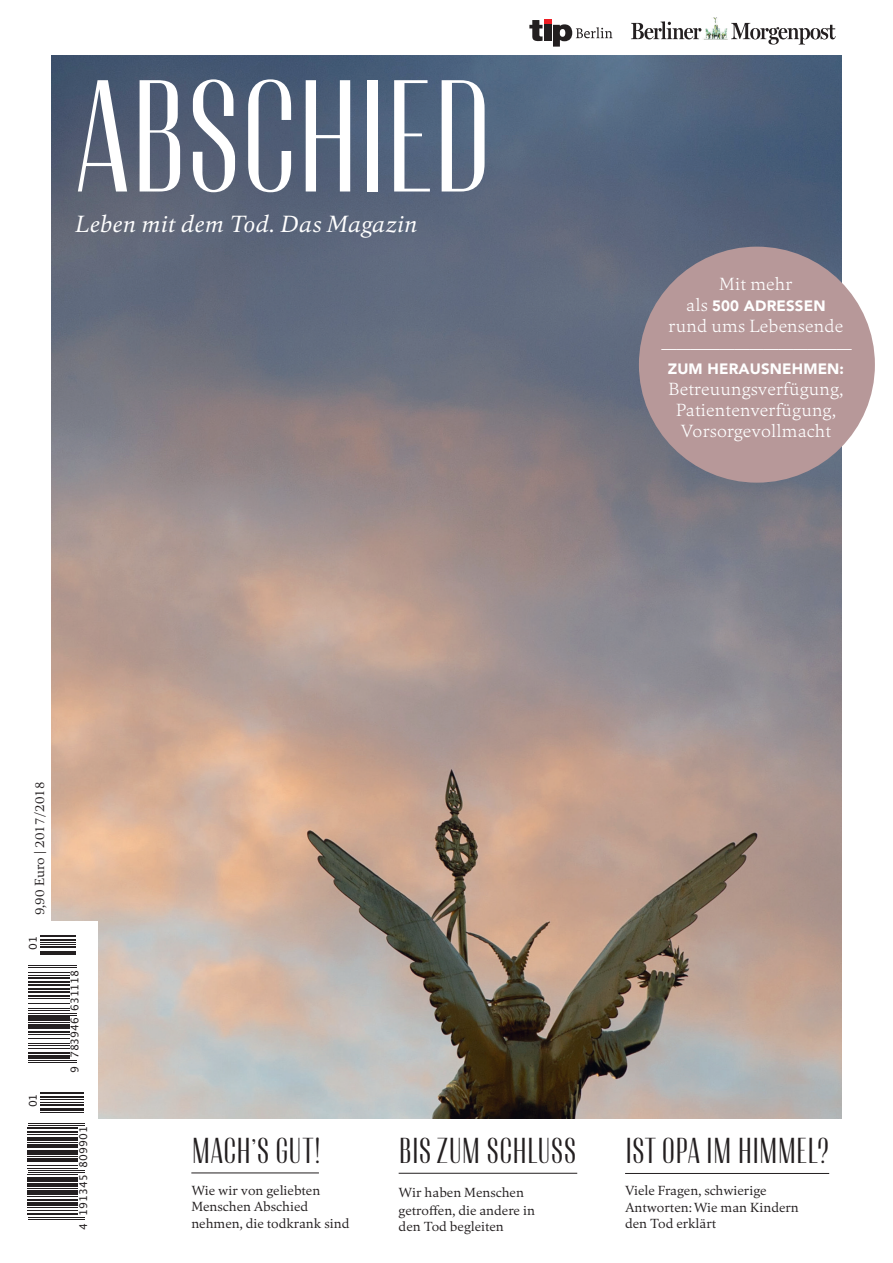
<style>
.page{position:relative;width:893px;height:1263px;background:#fff}
.page>*{position:absolute;margin:0;border:0;box-sizing:border-box;transform-origin:0 0}
.t1{font:159px "TT Knickerbockers Grotesk";letter-spacing:-.01em;color:#fff}
.t2{font:36px "TT Knickerbockers Grotesk";letter-spacing:-.005em;color:#231f20}
.t3{font:italic 24px "Quant Text";letter-spacing:.005em;color:#fff}
.t4{font:300 18px/21px "Quant Text";letter-spacing:.01em;color:#fff;text-align:center}
.t5{font:900 15px "Avenir";letter-spacing:.01em;color:#fff}
.t6{font:300 15px "Avenir";color:#fff}
.t7{font:13.5px/16.2px "Quant Text";color:#231f20}
.t8{font:10.8px "Lucida Grande";color:#231f20}
.s1{font-family:"Quant Text";font-weight:300;font-size:18px}
</style>
<div class="page">
<img style="left:51px;top:55px;width:791px;height:1064px">
<div style="left:639px;top:247px;width:236px;height:236px;background:#b79899;border-radius:50%"></div>
<svg style="left:631px;top:21px;width:70px;height:18px"></svg>
<svg style="left:731px;top:23px;width:105px;height:22px"></svg>
<img style="left:703px;top:17px;width:25px;height:23px">
<svg style="left:529px;top:19px;width:84px;height:28px"></svg>
<div style="left:21px;top:1078px;width:77px;height:159px;background:#fff"></div>
<hr style="left:28px;top:1219px;width:56px;height:1px;background:#231f20">
<hr style="left:28px;top:1217px;width:56px;height:1px;background:#231f20">
<hr style="left:28px;top:1213px;width:50px;height:2px;background:#231f20">
<hr style="left:28px;top:1210px;width:50px;height:1px;background:#231f20">
<hr style="left:28px;top:1207px;width:50px;height:1px;background:#231f20">
<hr style="left:28px;top:1203px;width:50px;height:3px;background:#231f20">
<hr style="left:28px;top:1199px;width:50px;height:2px;background:#231f20">
<hr style="left:28px;top:1195px;width:50px;height:1px;background:#231f20">
<hr style="left:28px;top:1190px;width:50px;height:4px;background:#231f20">
<hr style="left:28px;top:1188px;width:50px;height:1px;background:#231f20">
<hr style="left:28px;top:1183px;width:50px;height:3px;background:#231f20">
<hr style="left:28px;top:1181px;width:50px;height:1px;background:#231f20">
<hr style="left:28px;top:1177px;width:50px;height:3px;background:#231f20">
<hr style="left:28px;top:1174px;width:50px;height:1px;background:#231f20">
<hr style="left:28px;top:1172px;width:56px;height:1px;background:#231f20">
<hr style="left:28px;top:1170px;width:56px;height:1px;background:#231f20">
<hr style="left:28px;top:1168px;width:50px;height:1px;background:#231f20">
<hr style="left:28px;top:1165px;width:50px;height:1px;background:#231f20">
<hr style="left:28px;top:1159px;width:50px;height:3px;background:#231f20">
<hr style="left:28px;top:1156px;width:50px;height:1px;background:#231f20">
<hr style="left:28px;top:1151px;width:50px;height:4px;background:#231f20">
<hr style="left:28px;top:1149px;width:50px;height:1px;background:#231f20">
<hr style="left:28px;top:1144px;width:50px;height:3px;background:#231f20">
<hr style="left:28px;top:1142px;width:50px;height:1px;background:#231f20">
<hr style="left:28px;top:1137px;width:50px;height:3px;background:#231f20">
<hr style="left:28px;top:1134px;width:50px;height:1px;background:#231f20">
<hr style="left:28px;top:1131px;width:50px;height:2px;background:#231f20">
<hr style="left:28px;top:1127px;width:50px;height:2px;background:#231f20">
<hr style="left:28px;top:1125px;width:56px;height:1px;background:#231f20">
<hr style="left:28px;top:1123px;width:56px;height:1px;background:#231f20">
<hr style="left:40px;top:1112px;width:44px;height:1px;background:#231f20">
<hr style="left:40px;top:1109px;width:44px;height:2px;background:#231f20">
<hr style="left:40px;top:1103px;width:44px;height:2px;background:#231f20">
<hr style="left:40px;top:1101px;width:44px;height:1px;background:#231f20">
<hr style="left:40px;top:1099px;width:44px;height:1px;background:#231f20">
<hr style="left:40px;top:1096px;width:44px;height:2px;background:#231f20">
<hr style="left:40px;top:1092px;width:44px;height:2px;background:#231f20">
<div style="left:21px;top:921px;width:77px;height:159px;background:#fff"></div>
<hr style="left:28px;top:1061px;width:48px;height:1px;background:#231f20">
<hr style="left:28px;top:1059px;width:48px;height:1px;background:#231f20">
<hr style="left:28px;top:1055px;width:42px;height:3px;background:#231f20">
<hr style="left:28px;top:1052px;width:42px;height:2px;background:#231f20">
<hr style="left:28px;top:1048px;width:42px;height:1px;background:#231f20">
<hr style="left:28px;top:1045px;width:42px;height:1px;background:#231f20">
<hr style="left:28px;top:1043px;width:42px;height:1px;background:#231f20">
<hr style="left:28px;top:1038px;width:42px;height:1px;background:#231f20">
<hr style="left:28px;top:1034px;width:42px;height:1px;background:#231f20">
<hr style="left:28px;top:1031px;width:42px;height:2px;background:#231f20">
<hr style="left:28px;top:1026px;width:42px;height:3px;background:#231f20">
<hr style="left:28px;top:1024px;width:42px;height:1px;background:#231f20">
<hr style="left:28px;top:1022px;width:42px;height:1px;background:#231f20">
<div style="left:28px;top:1016px;width:42px;height:5px;background:#231f20"></div>
<hr style="left:28px;top:1014px;width:48px;height:1px;background:#231f20">
<hr style="left:28px;top:1012px;width:48px;height:1px;background:#231f20">
<hr style="left:28px;top:1010px;width:42px;height:1px;background:#231f20">
<hr style="left:28px;top:1008px;width:42px;height:1px;background:#231f20">
<hr style="left:28px;top:1003px;width:42px;height:1px;background:#231f20">
<hr style="left:28px;top:998px;width:42px;height:1px;background:#231f20">
<hr style="left:28px;top:995px;width:42px;height:2px;background:#231f20">
<hr style="left:28px;top:991px;width:42px;height:2px;background:#231f20">
<hr style="left:28px;top:988px;width:42px;height:2px;background:#231f20">
<hr style="left:28px;top:984px;width:42px;height:2px;background:#231f20">
<hr style="left:28px;top:981px;width:42px;height:2px;background:#231f20">
<hr style="left:28px;top:977px;width:42px;height:2px;background:#231f20">
<hr style="left:28px;top:975px;width:42px;height:1px;background:#231f20">
<hr style="left:28px;top:971px;width:42px;height:1px;background:#231f20">
<hr style="left:28px;top:967px;width:48px;height:1px;background:#231f20">
<hr style="left:28px;top:965px;width:48px;height:1px;background:#231f20">
<hr style="left:40px;top:954px;width:36px;height:1px;background:#231f20">
<hr style="left:40px;top:951px;width:36px;height:2px;background:#231f20">
<hr style="left:40px;top:946px;width:36px;height:2px;background:#231f20">
<hr style="left:40px;top:944px;width:36px;height:1px;background:#231f20">
<hr style="left:40px;top:942px;width:36px;height:1px;background:#231f20">
<hr style="left:40px;top:939px;width:36px;height:2px;background:#231f20">
<hr style="left:40px;top:935px;width:36px;height:2px;background:#231f20">
<hr style="left:191px;top:1172px;width:128px;height:1px;background:#231f20">
<hr style="left:399px;top:1173px;width:178px;height:1px;background:#231f20">
<hr style="left:625px;top:1173px;width:204px;height:1px;background:#231f20">
<h1 class="t1" style="left:75px;top:55px;width:419px">ABSCHIED</h1>
<h3 class="t3" style="left:75px;top:209px;width:344px">Leben mit dem Tod. Das Magazin</h3>
<h3 class="t4" style="left:719px;top:273px;width:75px">Mit mehr</h3>
<p class="t5" style="left:686px;top:293px;width:141px"><span class="s1">als</span> 500 ADRESSEN</p>
<h3 class="t4" style="left:669px;top:315px;width:176px">rund ums Lebensende</h3>
<p class="t6" style="left:661px;top:339px;width:192px">—————————————</p>
<p class="t5" style="left:668px;top:356px;width:178px">ZUM HERAUSNEHMEN:</p>
<h3 class="t4" style="left:669px;top:378px;width:176px">Betreuungsverfügung,<br>Patientenverfügung,<br>Vorsorgevollmacht</h3>
<p class="t7" style="left:31px;top:915px;width:135px;rotate:-90deg">9,90 Euro | 2017/2018</p>
<p class="t8" style="left:27px;top:950px;width:15px;rotate:-90deg">01</p>
<p class="t8" style="left:27px;top:1107px;width:15px;rotate:-90deg">01</p>
<p class="t8" style="left:69px;top:1073px;width:104px;rotate:-90deg">9 783946 631118</p>
<p class="t8" style="left:77px;top:1216px;width:91px;rotate:-90deg">191345 809901</p>
<p class="t8" style="left:77px;top:1230px;width:8px;rotate:-90deg">4</p>
<h2 class="t2" style="left:191px;top:1132px;width:131px">MACH’S GUT!</h2>
<p class="t7" style="left:191px;top:1182px;width:160px">Wie wir von geliebten<br>Menschen Abschied nehmen, die todkrank sind</p>
<h2 class="t2" style="left:399px;top:1132px;width:179px">BIS ZUM SCHLUSS</h2>
<p class="t7" style="left:399px;top:1183px;width:138px;line-height:18px">Wir haben Menschen getroffen, die andere in</p>
<p class="t7" style="left:399px;top:1218px;width:107px">den Tod begleiten</p>
<h2 class="t2" style="left:625px;top:1132px;width:206px">IST OPA IM HIMMEL?</h2>
<p class="t7" style="left:625px;top:1182px;width:175px">Viele Fragen, schwierige<br>Antworten: Wie man Kindern den Tod erklärt</p>
</div>
